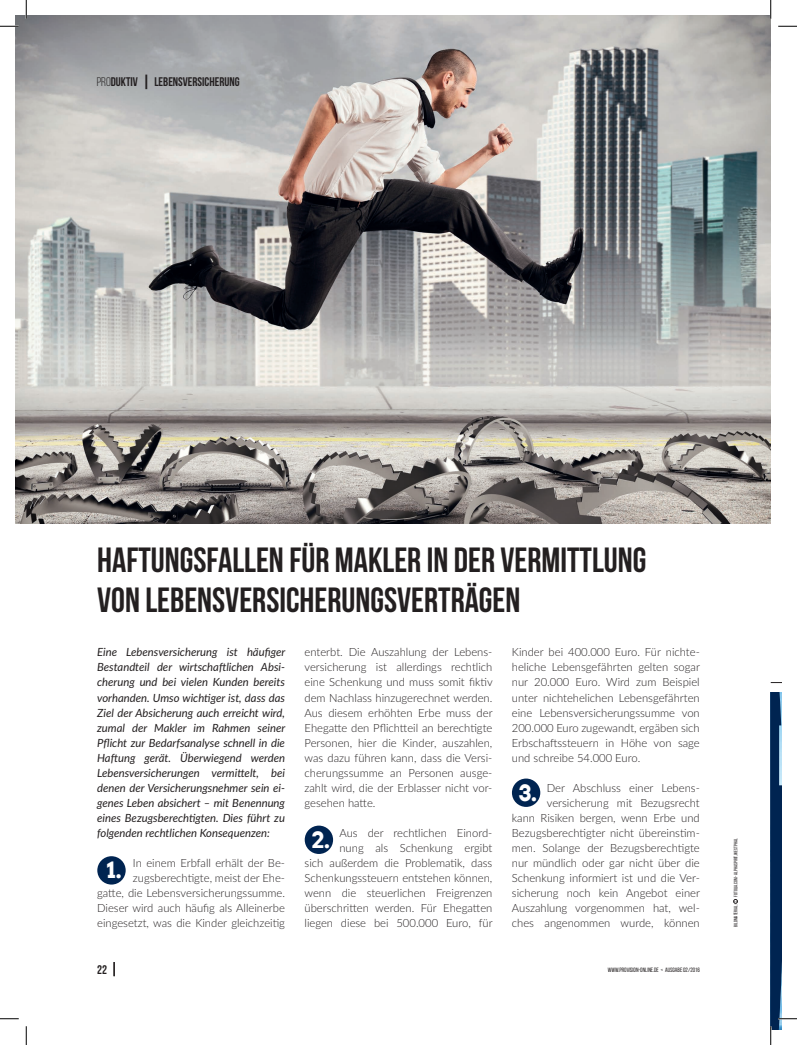
<style>
.page{position:relative;width:797px;height:1045px;background:#fff}
.page>*{position:absolute;margin:0;border:0;box-sizing:border-box;transform-origin:0 0}
.t1{font:700 35px "Bebas Neue";color:#231f20}
.t2{font:700 22.5px "Arvo";color:#fff}
.t3{font:700 12.5px "Bebas Neue";color:#231f20}
.body_text{font:300 11.25px/15px "Lato";color:#231f20;text-align:right}
.body_text-2{font:italic 11.25px/15px "Lato";color:#231f20;text-align:justify}
.t4{font:6.25px "Bebas Neue";color:#231f20}
.t5{font:5px "Bebas Neue";color:#231f20}
.s1{font-weight:400}
.s2{font-weight:400;font-size:17.5px}
</style>
<div class="page">
<img style="left:16px;top:16px;width:754px;height:507px">
<svg style="left:113px;top:962px;width:2px;height:14px"></svg>
<svg style="left:733px;top:899px;width:4px;height:4px"></svg>
<div style="left:97px;top:856px;width:29px;height:28px;background:#002451;border-radius:50%"></div>
<div style="left:512px;top:778px;width:28px;height:29px;background:#002451;border-radius:50%"></div>
<div style="left:305px;top:825px;width:28px;height:29px;background:#002451;border-radius:50%"></div>
<svg style="left:0;top:25px;width:19px;height:2px"></svg>
<svg style="left:778px;top:25px;width:19px;height:2px"></svg>
<svg style="left:0;top:1018px;width:19px;height:1px"></svg>
<svg style="left:25px;top:0;width:2px;height:19px"></svg>
<svg style="left:25px;top:1026px;width:2px;height:19px"></svg>
<svg style="left:770px;top:0;width:1px;height:19px"></svg>
<svg style="left:770px;top:692px;width:27px;height:353px"></svg>
<p class="t3" style="left:97px;top:75px;width:144px"><span class="s1">Pro</span>DUKTIV <span class="s2">|</span> LEBENSVERSICHERUNG</p>
<p class="t1" style="left:97px;top:540px;width:551px">HAFTUNGSFALLEN FÜR MAKLER IN DER VERMITTLUNG</p>
<p class="t1" style="left:97px;top:580px;width:425px">VON LEBENSVERSICHERUNGSVERTRÄGEN</p>
<p class="body_text-2" style="left:97px;top:644px;width:189px">Eine Lebensversicherung ist häufiger Bestandteil der wirtschaftlichen Absi&shy;cherung und bei vielen Kunden bereits vorhanden. Umso wichtiger ist, dass das Ziel der Absicherung auch erreicht wird, zumal der Makler im Rahmen seiner Pflicht zur Bedarfsanalyse schnell in die Haftung gerät. Überwiegend werden Lebensversicherungen vermittelt, bei denen der Versicherungsnehmer sein ei&shy;genes Leben absichert – mit Benennung eines Bezugsberechtigten. Dies führt zu folgenden rechtlichen Konsequenzen:</p>
<p class="body_text" style="left:97px;top:854px;width:189px">In einem Erbfall erhält der Be&shy;zugsberechtigte, meist der Ehe-<br>gatte, die Lebensversicherungssumme.<br>Dieser wird auch häufig als Alleinerbe eingesetzt, was die Kinder gleichzeitig</p>
<p class="t2" style="left:107px;top:856px;width:16px">1.</p>
<p class="body_text" style="left:304px;top:644px;width:190px;text-align:justify">enterbt. Die Auszahlung der Lebens&shy;versicherung ist allerdings rechtlich eine Schenkung und muss somit fiktiv dem Nachlass hinzugerechnet werden.<br>Aus diesem erhöhten Erbe muss der Ehegatte den Pflichtteil an berechtigte Personen, hier die Kinder, auszahlen, was dazu führen kann, dass die Versi&shy;cherungssumme an Personen ausge&shy;zahlt wird, die der Erblasser nicht vor&shy;gesehen hatte.</p>
<p class="body_text" style="left:304px;top:824px;width:190px">Aus der rechtlichen Einord-<br>nung als Schenkung ergibt<br>sich außerdem die Problematik, dass Schenkungssteuern entstehen können, wenn die steuerlichen Freigrenzen überschritten werden. Für Ehegatten liegen diese bei 500.000 Euro, für</p>
<p class="t2" style="left:311px;top:825px;width:20px">2.</p>
<p class="body_text" style="left:512px;top:644px;width:190px;text-align:justify">Kinder bei 400.000 Euro. Für nichte&shy;heliche Lebensgefährten gelten sogar nur 20.000 Euro. Wird zum Beispiel unter nichtehelichen Lebensgefährten eine Lebensversicherungssumme von 200.000 Euro zugewandt, ergäben sich Erbschaftssteuern in Höhe von sage und schreibe 54.000 Euro.</p>
<p class="body_text" style="left:512px;top:779px;width:190px">Der Abschluss einer Lebens&shy;versicherung mit Bezugsrecht<br>kann Risiken bergen, wenn Erbe und Bezugsberechtigter nicht übereinstim&shy;men. Solange der Bezugsberechtigte nur mündlich oder gar nicht über die Schenkung informiert ist und die Ver&shy;sicherung noch kein Angebot einer Auszahlung vorgenommen hat, wel&shy;ches angenommen wurde, können</p>
<p class="t2" style="left:519px;top:779px;width:19px">3.</p>
<p class="t3" style="left:97px;top:962px;width:11px">22</p>
<p class="t4" style="left:608px;top:966px;width:93px">WWW.PROVISION-ONLINE.DE &lt; AUSGABE 02/2016</p>
<p class="t5" style="left:733px;top:896px;width:60px;rotate:-90deg">FOTOLIA.COM - ALPHASPIRIT, WESTPHAL</p>
<p class="t5" style="left:733px;top:926px;width:24px;rotate:-90deg">BILDMATERIAL:</p>
</div>
